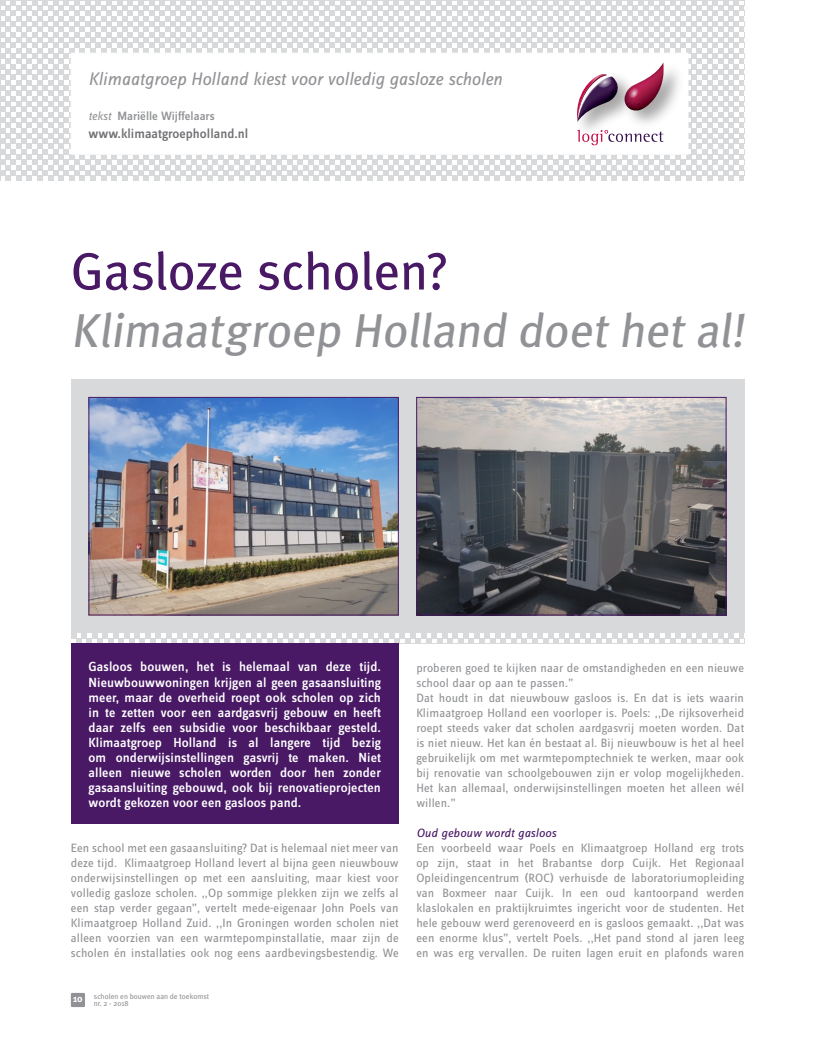
<style>
.page{position:relative;width:815px;height:1053px;background:#fff}
.page>*{position:absolute;margin:0;border:0;box-sizing:border-box;transform-origin:0 0}
.t1{font:52.5px "Meta Plus";letter-spacing:-.005em;color:#491966}
.t2{font:47.5px "Meta Plus";color:#919295}
.t3{font:italic 18.75px "Zine Sans Dis";color:#919295}
.t4{font:500 13.75px/15px "Zine Sans Dis";letter-spacing:.005em;color:#fff;text-align:justify}
.t5{font:500 13.75px "Zine Sans Dis";color:#717074}
.t6{font:12.5px/15px "Zine Sans Dis";letter-spacing:.01em;color:#919295;text-align:justify}
.t7{font:500 12.5px "Zine Sans Dis";color:#919295}
.t8{font:italic 12.5px "Zine Sans Dis";letter-spacing:.01em;color:#491966}
.t9{font:700 10px "Meta Plus";color:#fff}
.t10{font:7.5px/6.9px "Meta Plus";color:#919295}
.s1{font-weight:400;font-style:italic}
</style>
<div class="page">
<div style="left:71px;top:992px;width:14px;height:14px;background:#919295"></div>
<div style="left:71px;top:379px;width:673px;height:254px;background:#d8d9db"></div>
<hr style="left:814px;top:53px;width:1px;height:580px;background:#d8d9db">
<svg style="left:0;top:0;width:744px;height:181px"></svg>
<svg style="left:71px;top:633px;width:673px;height:10px"></svg>
<div style="left:71px;top:643px;width:328px;height:181px;background:#491966"></div>
<img style="left:91px;top:399px;width:306px;height:214px">
<div style="left:89px;top:397px;width:310px;height:218px;border:1px solid #491966"></div>
<img style="left:418px;top:399px;width:306px;height:214px">
<div style="left:416px;top:397px;width:310px;height:218px;border:1px solid #491966"></div>
<h3 class="t3" style="left:89px;top:70px;width:415px">Klimaatgroep Holland kiest voor volledig gasloze scholen</h3>
<p class="t7" style="left:89px;top:110px;width:128px"><span class="s1">tekst</span> Mariëlle Wijffelaars</p>
<p class="t5" style="left:89px;top:126px;width:161px">www.klimaatgroepholland.nl</p>
<h1 class="t1" style="left:71px;top:241px;width:380px">Gasloze scholen?</h1>
<h2 class="t2" style="left:71px;top:302px;width:682px">Klimaatgroep Holland doet het al!</h2>
<p class="t4" style="left:89px;top:660px;width:294px">Gasloos bouwen, het is helemaal van deze tijd.<br>Nieuwbouwwoningen krijgen al geen gasaansluiting meer, maar de overheid roept ook scholen op zich in te zetten voor een aardgasvrij gebouw en heeft daar zelfs een subsidie voor beschikbaar gesteld.<br>Klimaatgroep Holland is al langere tijd bezig om onderwijsinstellingen gasvrij te maken. Niet alleen nieuwe scholen worden door hen zonder gasaansluiting gebouwd, ook bij renovatieprojecten wordt gekozen voor een gasloos pand.</p>
<p class="t6" style="left:71px;top:841px;width:329px">Een school met een gasaansluiting? Dat is helemaal niet meer van deze tijd. Klimaatgroep Holland levert al bijna geen nieuwbouw onderwijsinstellingen op met een aansluiting, maar kiest voor volledig gasloze scholen. ,,Op sommige plekken zijn we zelfs al een stap verder gegaan”, vertelt mede-eigenaar John Poels van Klimaatgroep Holland Zuid. ,,In Groningen worden scholen niet alleen voorzien van een warmtepompinstallatie, maar zijn de scholen én installaties ook nog eens aardbevingsbestendig. We</p>
<p class="t9" style="left:73px;top:992px;width:11px">10</p>
<p class="t10" style="left:94px;top:992px;width:117px">scholen en bouwen aan de toekomst nr. 2 - 2018</p>
<p class="t6" style="left:416px;top:661px;width:330px;text-align:left">proberen goed te kijken naar de omstandigheden en een nieuwe school daar op aan te passen.”<br>Dat houdt in dat nieuwbouw gasloos is. En dat is iets waarin Klimaatgroep Holland een voorloper is. Poels: ,,De rijksoverheid roept steeds vaker dat scholen aardgasvrij moeten worden. Dat is niet nieuw. Het kan én bestaat al. Bij nieuwbouw is het al heel gebruikelijk om met warmtepomptechniek te werken, maar ook bij renovatie van schoolgebouwen zijn er volop mogelijkheden.<br>Het kan allemaal, onderwijsinstellingen moeten het alleen wél willen.”</p>
<p class="t8" style="left:416px;top:827px;width:142px">Oud gebouw wordt gasloos</p>
<p class="t6" style="left:416px;top:841px;width:329px">Een voorbeeld waar Poels en Klimaatgroep Holland erg trots op zijn, staat in het Brabantse dorp Cuijk. Het Regionaal Opleidingencentrum (ROC) verhuisde de laboratoriumopleiding van Boxmeer naar Cuijk. In een oud kantoorpand werden klaslokalen en praktijkruimtes ingericht voor de studenten. Het hele gebouw werd gerenoveerd en is gasloos gemaakt. ,,Dat was een enorme klus”, vertelt Poels. ,,Het pand stond al jaren leeg en was erg vervallen. De ruiten lagen eruit en plafonds waren</p>
</div>
